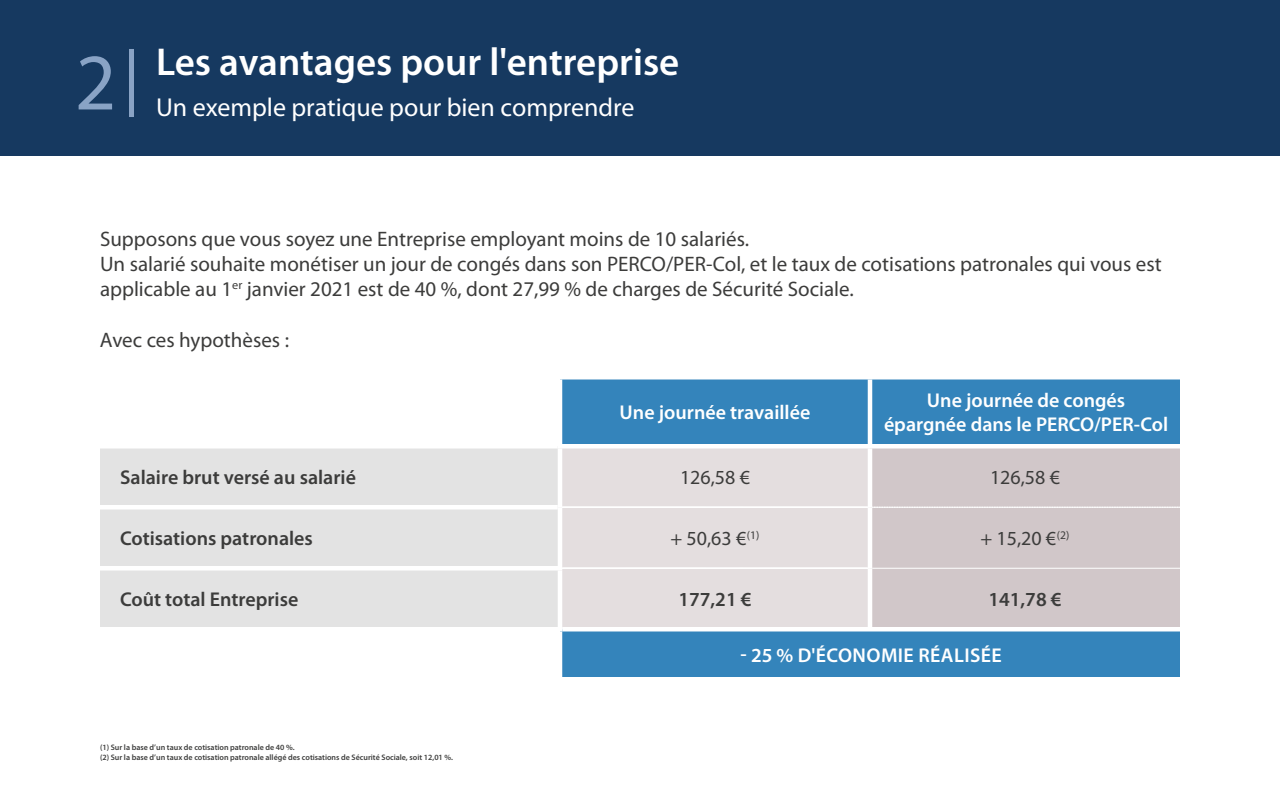
<style>
.page{position:relative;width:1280px;height:800px;background:#fff}
.page>*{position:absolute;margin:0;border:0;box-sizing:border-box;transform-origin:0 0}
.t1{font:80.6px "Myriad Pro";color:#89a3c5}
.t2{font:600 39px "Myriad Pro";color:#fff}
.t3{font:26px "Myriad Pro";color:#fff}
.t4{font:21px/25.2px "Myriad Pro";color:#3c3c3b}
.t5{font:600 20px "Myriad Pro";color:#3c3c3b}
.t6{font:600 20px/24px "Myriad Pro";color:#fff;text-align:center}
.t7{font:20px "Myriad Pro";color:#3c3c3b}
.t8{font:600 20px "Myriad Pro";letter-spacing:.02em;color:#fff}
.t9{font:600 8px/9.6px "Myriad Pro";color:#3c3c3b}
</style>
<div class="page">
<div style="left:0;top:0;width:1280px;height:156px;background:#163960"></div>
<div style="left:129px;top:49px;width:5px;height:68px;background:#89a3c5"></div>
<div style="left:562px;top:380px;width:618px;height:297px;background:#3484bb"></div>
<div style="left:100px;top:448px;width:458px;height:179px;background:#e3e3e3"></div>
<div style="left:562px;top:448px;width:306px;height:179px;background:#e4dedf"></div>
<div style="left:872px;top:448px;width:308px;height:179px;background:#d1c7c9"></div>
<hr style="left:100px;top:566px;width:462px;height:4px;background:#fff">
<div style="left:100px;top:505px;width:458px;height:5px;background:#fff"></div>
<hr style="left:870px;top:444px;width:310px;height:4px;background:#fff">
<div style="left:562px;top:627px;width:308px;height:5px;background:#fff"></div>
<div style="left:870px;top:627px;width:310px;height:5px;background:#fff"></div>
<hr style="left:868px;top:380px;width:4px;height:64px;background:#fff">
<hr style="left:558px;top:444px;width:312px;height:4px;background:#fff">
<svg style="left:562px;top:568px;width:306px;height:1px"></svg>
<svg style="left:562px;top:507px;width:618px;height:1px"></svg>
<hr style="left:872px;top:568px;width:308px;height:1px;background:#fff">
<hr style="left:868px;top:448px;width:4px;height:59px;background:#fff">
<hr style="left:868px;top:507px;width:4px;height:61px;background:#fff">
<hr style="left:868px;top:568px;width:4px;height:59px;background:#fff">
<h1 class="t1" style="left:75px;top:33px;width:43px">2</h1>
<h2 class="t2" style="left:156px;top:41px;width:525px">Les avantages pour l'entreprise</h2>
<p class="t3" style="left:156px;top:91px;width:480px">Un exemple pratique pour bien comprendre</p>
<p class="t4" style="left:100px;top:226px;width:1063px">Supposons que vous soyez une Entreprise employant moins de 10 salariés.<br>Un salarié souhaite monétiser un jour de congés dans son PERCO/PER-Col, et le taux de cotisations patronales qui vous est applicable au 1<sup>er</sup> janvier 2021 est de 40 %, dont 27,99 % de charges de Sécurité Sociale.</p>
<p class="t4" style="left:100px;top:327px;width:191px">Avec ces hypothèses :</p>
<p class="t6" style="left:620px;top:401px;width:192px">Une journée travaillée</p>
<p class="t6" style="left:884px;top:389px;width:286px">Une journée de congés épargnée dans le PERCO/PER-Col</p>
<p class="t5" style="left:120px;top:466px;width:238px">Salaire brut versé au salarié</p>
<p class="t7" style="left:680px;top:465px;width:71px">126,58 €</p>
<p class="t7" style="left:990px;top:465px;width:71px">126,58 €</p>
<p class="t5" style="left:120px;top:527px;width:194px">Cotisations patronales</p>
<p class="t7" style="left:670px;top:526px;width:91px">+ 50,63 € <sup>(1)</sup></p>
<p class="t7" style="left:980px;top:526px;width:91px">+ 15,20 € <sup>(2)</sup></p>
<p class="t5" style="left:120px;top:588px;width:180px">Coût total Entreprise</p>
<p class="t5" style="left:678px;top:588px;width:75px">177,21 €</p>
<p class="t5" style="left:988px;top:588px;width:75px">141,78 €</p>
<p class="t8" style="left:740px;top:644px;width:263px">- 25 % D'ÉCONOMIE RÉALISÉE</p>
<p class="t9" style="left:100px;top:743px;width:355px">(1) Sur la base d’un taux de cotisation patronale de 40 %.<br>(2) Sur la base d’un taux de cotisation patronale allégé des cotisations de Sécurité Sociale, soit 12,01 %.</p>
</div>
